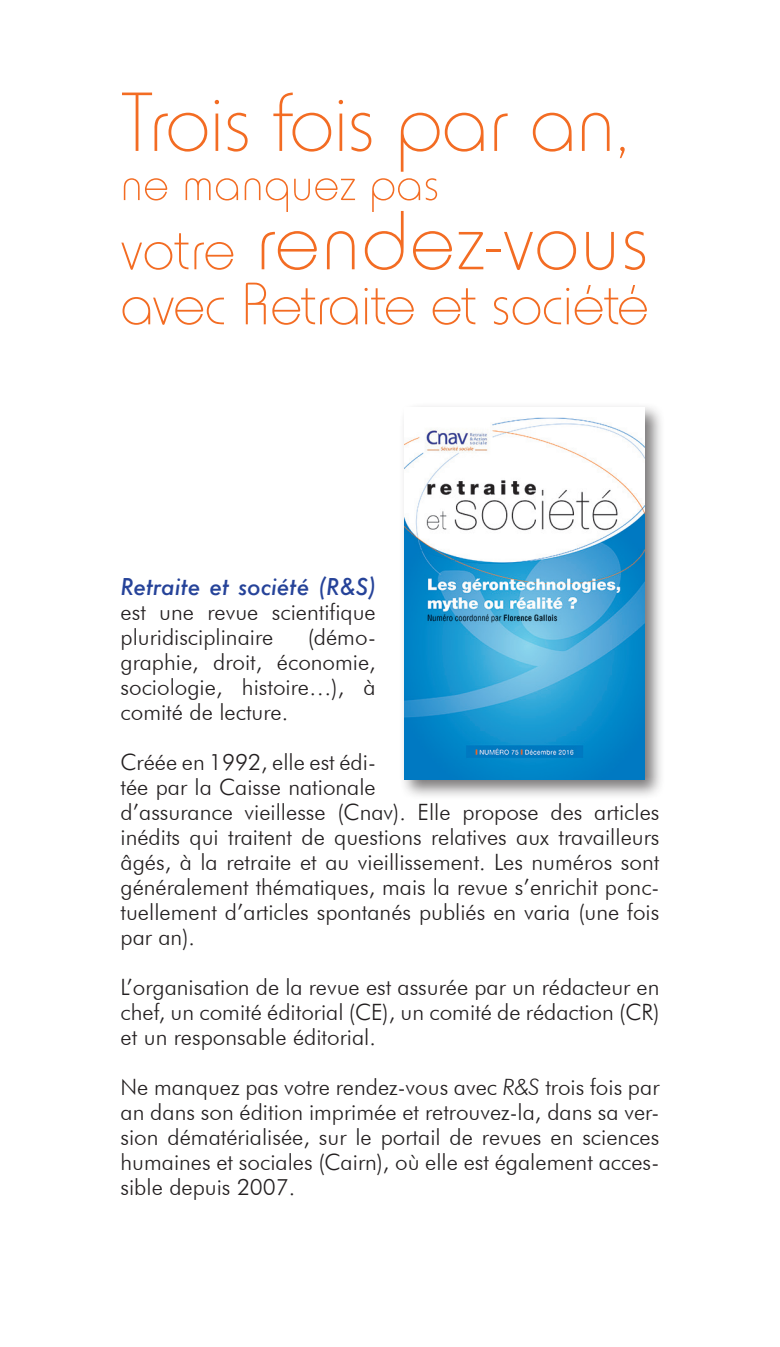
<style>
.page{position:relative;width:780px;height:1347px;background:#fff}
.page>*{position:absolute;margin:0;border:0;box-sizing:border-box;transform-origin:0 0}
.Texte_courant{font:87.5px "Horatio D Ligh";letter-spacing:.02em;color:#f36c23}
.Texte_courant-2{font:87.5px "Horatio D Ligh";letter-spacing:-.005em;color:#f36c23}
.Texte_courant-3{font:62.5px "Horatio D Ligh";letter-spacing:-.005em;color:#f36c23}
.Texte_courant-4{font:50px "Horatio D Ligh";letter-spacing:.01em;color:#f36c23}
.Texte_courant-5{font:300 22.5px/25px "Futura BT";color:#231f20;text-align:justify}
.s1{font-size:62.5px}
.s2{font-family:"Futura";font-weight:500;font-style:italic;color:#264399}
.s3{font-style:italic}
</style>
<div class="page">
<div style="left:399px;top:402px;width:265px;height:398px;background:#231f20;opacity:.6"></div>
<img style="left:404px;top:407px;width:240px;height:372px">
<p class="Texte_courant-2" style="left:120px;top:73px;width:511px">Trois fois par an,</p>
<p class="Texte_courant-4" style="left:120px;top:156px;width:320px">ne manquez pas</p>
<p class="Texte_courant" style="left:120px;top:192px;width:530px"><span class="s1">votre</span> rendez-vous</p>
<p class="Texte_courant-3" style="left:120px;top:269px;width:529px">avec Retraite et société</p>
<p class="Texte_courant-5" style="left:120px;top:574px;width:257px"><span class="s2">Retraite et société (R&amp;S) </span>est une revue scientifique pluridisciplinaire</p>
<p class="Texte_courant-5" style="left:120px;top:624px;width:257px;text-indent:187px">(démo&shy;graphie, droit, économie, sociologie, histoire…), à comité de lecture.</p>
<p class="Texte_courant-5" style="left:120px;top:749px;width:540px;text-align:left">Créée en 1992, elle est édi-<br>tée par la Caisse nationale<br>d’assurance vieillesse (Cnav). Elle propose des articles inédits qui traitent de questions relatives aux travailleurs âgés, à la retraite et au vieillissement. Les numéros sont généralement thématiques, mais la revue s’enrichit ponc&shy;tuellement d’articles spontanés publiés en varia (une fois par an).</p>
<p class="Texte_courant-5" style="left:120px;top:974px;width:540px">L’organisation de la revue est assurée par un rédacteur en chef, un comité éditorial (CE), un comité de rédaction (CR) et un responsable éditorial.</p>
<p class="Texte_courant-5" style="left:120px;top:1074px;width:540px">Ne manquez pas votre rendez-vous avec <span class="s3">R&amp;S</span> trois fois par an dans son édition imprimée et retrouvez-la, dans sa ver&shy;sion dématérialisée, sur le portail de revues en sciences humaines et sociales (Cairn), où elle est également acces&shy;sible depuis 2007.</p>
</div>
